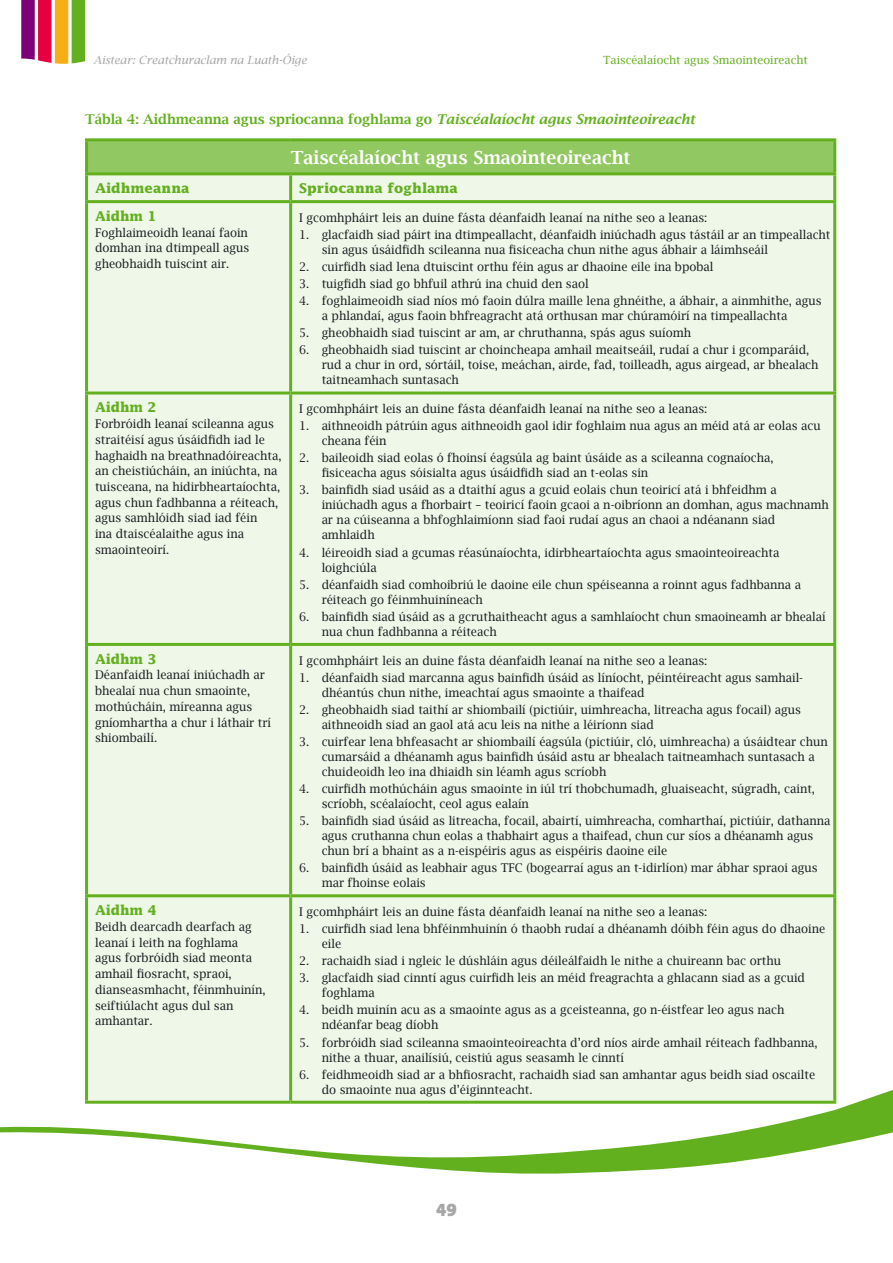
<style>
.page{position:relative;width:893px;height:1263px;background:#fff}
.page>*{position:absolute;margin:0;border:0;box-sizing:border-box;transform-origin:0 0}
.t1{font:600 18px "Lucida Bright";color:#fff}
.t2{font:18px "The Sans Black Caps";color:#a7a7aa}
.t3{font:600 13.5px "Lucida Bright";color:#63b01f}
.t4{font:700 13.5px "Lucida";color:#63b01f}
.t5{font:12px/15px "Lucida Bright";color:#1b1c20}
.t6{font:italic 11.25px "Lucida Bright";color:#a7a7aa}
.t7{font:11.25px "Lucida Bright";color:#63b01f}
.s1{font-style:italic}
</style>
<div class="page">
<svg style="left:0;top:1090px;width:893px;height:84px"></svg>
<svg style="left:21px;top:0;width:64px;height:64px;background:#bf795f"></svg>
<div style="left:87px;top:140px;width:748px;height:34px;background:#92c862"></div>
<div style="left:88px;top:175px;width:745px;height:926px;background:#eff7e9"></div>
<hr style="left:85px;top:138px;width:206px;height:3px;background:#63b01f">
<hr style="left:85px;top:141px;width:3px;height:31px;background:#63b01f">
<hr style="left:291px;top:138px;width:545px;height:3px;background:#63b01f">
<hr style="left:833px;top:141px;width:3px;height:31px;background:#63b01f">
<hr style="left:85px;top:172px;width:206px;height:3px;background:#63b01f">
<hr style="left:85px;top:175px;width:3px;height:25px;background:#63b01f">
<hr style="left:291px;top:172px;width:545px;height:3px;background:#63b01f">
<hr style="left:289px;top:175px;width:3px;height:25px;background:#63b01f">
<hr style="left:833px;top:175px;width:3px;height:25px;background:#63b01f">
<hr style="left:85px;top:200px;width:206px;height:3px;background:#63b01f">
<hr style="left:85px;top:203px;width:3px;height:188px;background:#63b01f">
<hr style="left:291px;top:200px;width:545px;height:3px;background:#63b01f">
<hr style="left:289px;top:203px;width:3px;height:188px;background:#63b01f">
<hr style="left:833px;top:203px;width:3px;height:188px;background:#63b01f">
<hr style="left:85px;top:391px;width:206px;height:3px;background:#63b01f">
<hr style="left:85px;top:394px;width:3px;height:249px;background:#63b01f">
<hr style="left:291px;top:391px;width:545px;height:3px;background:#63b01f">
<hr style="left:289px;top:394px;width:3px;height:249px;background:#63b01f">
<hr style="left:833px;top:394px;width:3px;height:249px;background:#63b01f">
<hr style="left:85px;top:643px;width:206px;height:3px;background:#63b01f">
<hr style="left:85px;top:646px;width:3px;height:248px;background:#63b01f">
<hr style="left:291px;top:643px;width:545px;height:3px;background:#63b01f">
<hr style="left:289px;top:646px;width:3px;height:248px;background:#63b01f">
<hr style="left:833px;top:646px;width:3px;height:248px;background:#63b01f">
<hr style="left:85px;top:894px;width:206px;height:3px;background:#63b01f">
<hr style="left:85px;top:897px;width:3px;height:204px;background:#63b01f">
<hr style="left:291px;top:894px;width:545px;height:3px;background:#63b01f">
<hr style="left:289px;top:897px;width:3px;height:204px;background:#63b01f">
<hr style="left:833px;top:897px;width:3px;height:204px;background:#63b01f">
<hr style="left:85px;top:1101px;width:206px;height:3px;background:#63b01f">
<hr style="left:291px;top:1101px;width:545px;height:3px;background:#63b01f">
<p class="t6" style="left:94px;top:53px;width:215px">Aistear: Creatchuraclam na Luath-Óige</p>
<p class="t7" style="left:603px;top:53px;width:206px">Taiscéalaíocht agus Smaointeoireacht</p>
<p class="t3" style="left:85px;top:111px;width:611px">Tábla 4: Aidhmeanna agus spriocanna foghlama go <span class="s1">Taiscéalaíocht agus Smaointeoireacht</span></p>
<h1 class="t1" style="left:291px;top:147px;width:341px">Taiscéalaíocht agus Smaointeoireacht</h1>
<p class="t4" style="left:95px;top:180px;width:96px">Aidhmeanna</p>
<p class="t4" style="left:299px;top:180px;width:160px">Spriocanna foghlama</p>
<p class="t4" style="left:95px;top:208px;width:63px">Aidhm 1</p>
<p class="t5" style="left:95px;top:224px;width:156px;line-height:15.8px">Foghlaimeoidh leanaí faoin domhan ina dtimpeall agus gheobhaidh tuiscint air.</p>
<p class="t5" style="left:299px;top:210px;width:410px">I gcomhpháirt leis an duine fásta déanfaidh leanaí na nithe seo a leanas:</p>
<p class="t5" style="left:322px;top:227px;width:510px;text-indent:-23px">1. glacfaidh siad páirt ina dtimpeallacht, déanfaidh iniúchadh agus tástáil ar an timpeallacht sin agus úsáidfidh scileanna nua fisiceacha chun nithe agus ábhair a láimhseáil</p>
<p class="t5" style="left:299px;top:259px;width:416px">2. cuirfidh siad lena dtuiscint orthu féin agus ar dhaoine eile ina bpobal</p>
<p class="t5" style="left:299px;top:276px;width:291px">3. tuigfidh siad go bhfuil athrú ina chuid den saol</p>
<p class="t5" style="left:322px;top:293px;width:502px;text-indent:-23px">4. foghlaimeoidh siad níos mó faoin dúlra maille lena ghnéithe, a ábhair, a ainmhithe, agus a phlandaí, agus faoin bhfreagracht atá orthusan mar chúramóirí na timpeallachta</p>
<p class="t5" style="left:299px;top:325px;width:394px">5. gheobhaidh siad tuiscint ar am, ar chruthanna, spás agus suíomh</p>
<p class="t5" style="left:322px;top:342px;width:498px;text-indent:-23px">6. gheobhaidh siad tuiscint ar choincheapa amhail meaitseáil, rudaí a chur i gcomparáid, rud a chur in ord, sórtáil, toise, meáchan, airde, fad, toilleadh, agus airgead, ar bhealach taitneamhach suntasach</p>
<p class="t4" style="left:95px;top:399px;width:63px">Aidhm 2</p>
<p class="t5" style="left:95px;top:416px;width:188px;line-height:15.8px">Forbróidh leanaí scileanna agus straitéisí agus úsáidfidh iad le haghaidh na breathnadóireachta, an cheistiúcháin, an iniúchta, na tuisceana, na hidirbheartaíochta, agus chun fadhbanna a réiteach, agus samhlóidh siad iad féin<br>ina dtaiscéalaithe agus ina smaointeoirí.</p>
<p class="t5" style="left:299px;top:401px;width:410px">I gcomhpháirt leis an duine fásta déanfaidh leanaí na nithe seo a leanas:</p>
<p class="t5" style="left:322px;top:418px;width:501px;text-indent:-23px">1. aithneoidh pátrúin agus aithneoidh gaol idir foghlaim nua agus an méid atá ar eolas acu cheana féin</p>
<p class="t5" style="left:322px;top:450px;width:453px;text-indent:-23px">2. baileoidh siad eolas ó fhoinsí éagsúla ag baint úsáide as a scileanna cognaíocha, fisiceacha agus sóisialta agus úsáidfidh siad an t-eolas sin</p>
<p class="t5" style="left:322px;top:482px;width:509px;text-indent:-23px">3. bainfidh siad usáid as a dtaithí agus a gcuid eolais chun teoiricí atá i bhfeidhm a iniúchadh agus a fhorbairt – teoiricí faoin gcaoi a n-oibríonn an domhan, agus machnamh ar na cúiseanna a bhfoghlaimíonn siad faoi rudaí agus an chaoi a ndéanann siad amhlaidh</p>
<p class="t5" style="left:322px;top:544px;width:459px;text-indent:-23px">4. léireoidh siad a gcumas réasúnaíochta, idirbheartaíochta agus smaointeoireachta loighciúla</p>
<p class="t5" style="left:322px;top:577px;width:481px;text-indent:-23px">5. déanfaidh siad comhoibriú le daoine eile chun spéiseanna a roinnt agus fadhbanna a réiteach go féinmhuiníneach</p>
<p class="t5" style="left:322px;top:609px;width:506px;text-indent:-23px">6. bainfidh siad úsáid as a gcruthaitheacht agus a samhlaíocht chun smaoineamh ar bhealaí nua chun fadhbanna a réiteach</p>
<p class="t4" style="left:95px;top:651px;width:63px">Aidhm 3</p>
<p class="t5" style="left:95px;top:667px;width:178px;line-height:15.8px">Déanfaidh leanaí iniúchadh ar bhealaí nua chun smaointe, mothúcháin, míreanna agus gníomhartha a chur i láthair trí shiombailí.</p>
<p class="t5" style="left:299px;top:652px;width:410px">I gcomhpháirt leis an duine fásta déanfaidh leanaí na nithe seo a leanas:</p>
<p class="t5" style="left:322px;top:670px;width:483px;text-indent:-23px">1. déanfaidh siad marcanna agus bainfidh úsáid as líníocht, péintéireacht agus samhail&shy;dhéantús chun nithe, imeachtaí agus smaointe a thaifead</p>
<p class="t5" style="left:322px;top:702px;width:481px;text-indent:-23px">2. gheobhaidh siad taithí ar shiombailí (pictiúir, uimhreacha, litreacha agus focail) agus aithneoidh siad an gaol atá acu leis na nithe a léiríonn siad</p>
<p class="t5" style="left:322px;top:734px;width:508px;text-indent:-23px">3. cuirfear lena bhfeasacht ar shiombailí éagsúla (pictiúir, cló, uimhreacha) a úsáidtear chun cumarsáid a dhéanamh agus bainfidh úsáid astu ar bhealach taitneamhach suntasach a chuideoidh leo ina dhiaidh sin léamh agus scríobh</p>
<p class="t5" style="left:322px;top:781px;width:495px;text-indent:-23px">4. cuirfidh mothúcháin agus smaointe in iúl trí thobchumadh, gluaiseacht, súgradh, caint, scríobh, scéalaíocht, ceol agus ealaín</p>
<p class="t5" style="left:322px;top:813px;width:510px;text-indent:-23px">5. bainfidh siad úsáid as litreacha, focail, abairtí, uimhreacha, comharthaí, pictiúir, dathanna agus cruthanna chun eolas a thabhairt agus a thaifead, chun cur síos a dhéanamh agus chun brí a bhaint as a n-eispéiris agus as eispéiris daoine eile</p>
<p class="t5" style="left:322px;top:860px;width:498px;text-indent:-23px">6. bainfidh úsáid as leabhair agus TFC (bogearraí agus an t-idirlíon) mar ábhar spraoi agus mar fhoinse eolais</p>
<p class="t4" style="left:95px;top:902px;width:63px">Aidhm 4</p>
<p class="t5" style="left:95px;top:918px;width:172px;line-height:15.8px">Beidh dearcadh dearfach ag leanaí i leith na foghlama agus forbróidh siad meonta amhail fiosracht, spraoi, dianseasmhacht, féinmhuinín, seiftiúlacht agus dul san amhantar.</p>
<p class="t5" style="left:299px;top:904px;width:410px">I gcomhpháirt leis an duine fásta déanfaidh leanaí na nithe seo a leanas:</p>
<p class="t5" style="left:322px;top:921px;width:505px;text-indent:-23px">1. cuirfidh siad lena bhféinmhuinín ó thaobh rudaí a dhéanamh dóibh féin agus do dhaoine eile</p>
<p class="t5" style="left:299px;top:953px;width:483px">2. rachaidh siad i ngleic le dúshláin agus déileálfaidh le nithe a chuireann bac orthu</p>
<p class="t5" style="left:322px;top:970px;width:485px;text-indent:-23px">3. glacfaidh siad cinntí agus cuirfidh leis an méid freagrachta a ghlacann siad as a gcuid foghlama</p>
<p class="t5" style="left:322px;top:1002px;width:464px;text-indent:-23px">4. beidh muinín acu as a smaointe agus as a gceisteanna, go n-éistfear leo agus nach ndéanfar beag díobh</p>
<p class="t5" style="left:322px;top:1034px;width:497px;text-indent:-23px">5. forbróidh siad scileanna smaointeoireachta d’ord níos airde amhail réiteach fadhbanna, nithe a thuar, anailísiú, ceistiú agus seasamh le cinntí</p>
<p class="t5" style="left:322px;top:1066px;width:495px;text-indent:-23px">6. feidhmeoidh siad ar a bhfiosracht, rachaidh siad san amhantar agus beidh siad oscailte do smaointe nua agus d’éiginnteacht.</p>
<h1 class="t2" style="left:436px;top:1195px;width:22px">49</h1>
</div>
